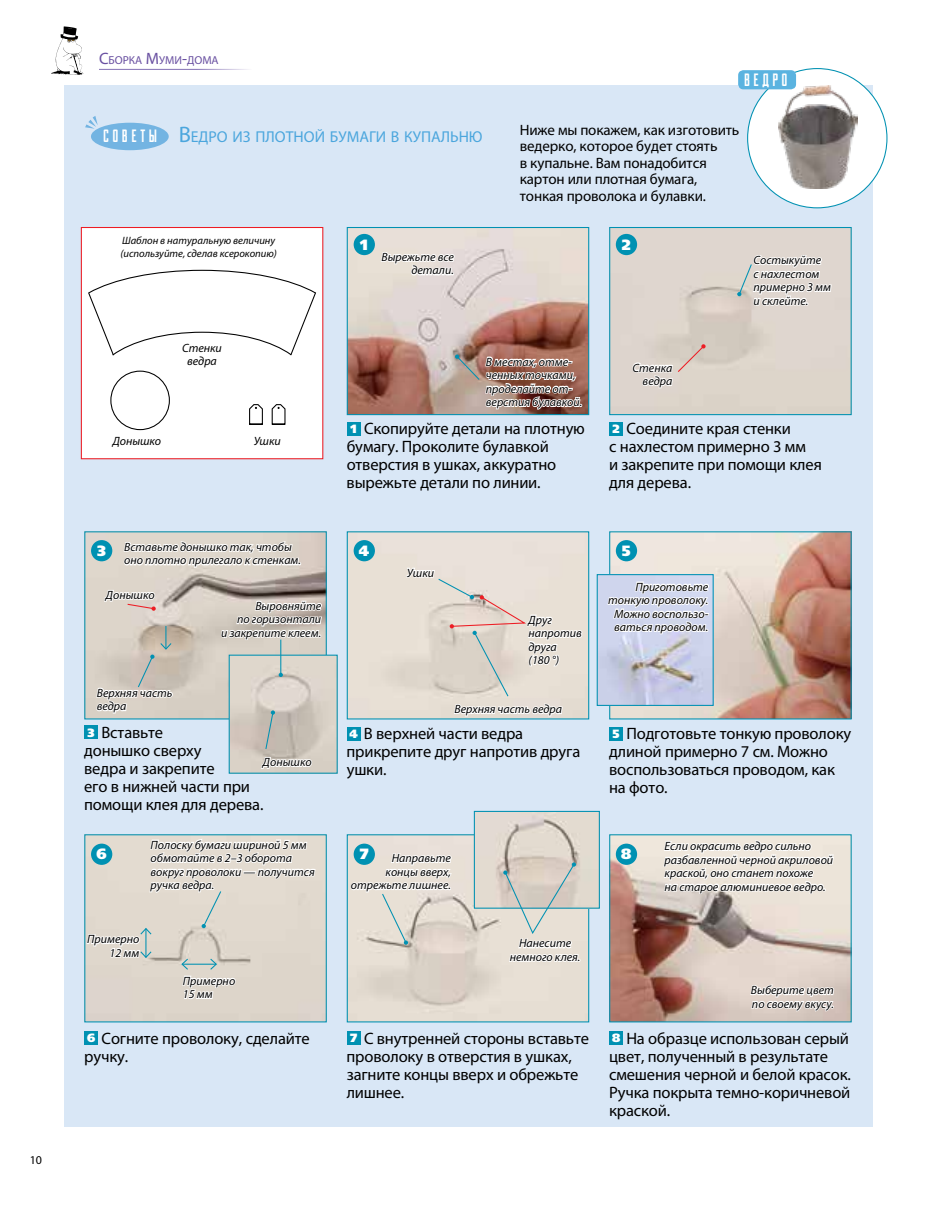
<style>
.page{position:relative;width:936px;height:1212px;background:#fff}
.page>*{position:absolute;margin:0;border:0;box-sizing:border-box;transform-origin:0 0}
.t1{font:17.85px "AA Duke Fill";letter-spacing:.19em;color:#fff}
.t2{font:16.5px/18px "Myriad Pro";letter-spacing:-.01em;color:#000}
.t3{font:15.75px "Myriad Pro";color:#4ba6dd}
.t4{font:15px/16.5px "Myriad Pro";letter-spacing:-.01em;color:#000}
.t5{font:14.85px "AG Foreigner Ultra Black C";color:#fff}
.t6{font:italic 12px/13.5px "Myriad Pro";color:#000}
.t7{font:12px "Myriad Pro";color:#000}
.t8{font:11.55px "Myriad Pro";color:#6950a1}
.t9{font:italic 10.65px/13.5px "Myriad Pro";color:#000}
.s1{font-size:16.5px}
.s2{font-family:"AA Duke Fill";font-size:17.85px;color:#fff}
.s3{font-size:22.5px}
.s4{font-family:"AG Foreigner Ultra Black C";font-size:12px;color:#fff}
</style>
<div class="page">
<hr style="left:99px;top:69px;width:153px;height:1px;background:#8b79b8">
<svg style="left:51px;top:26px;width:32px;height:49px"></svg>
<div style="left:64px;top:85px;width:808px;height:1042px;background:#d9e7f6"></div>
<div style="left:81px;top:227px;width:242px;height:232px;background:#fff;border:1px solid #ed1d24"></div>
<div style="left:86px;top:836px;width:239px;height:184px;background:#ddd5ca"></div>
<div style="left:84px;top:834px;width:243px;height:188px;border:1px solid #0091b2"></div>
<div style="left:84px;top:1031px;width:14px;height:14px;background:#0091b2"></div>
<img style="left:349px;top:836px;width:238px;height:184px">
<div style="left:347px;top:834px;width:242px;height:188px;border:1px solid #0091b2"></div>
<div style="left:347px;top:1031px;width:13px;height:14px;background:#0091b2"></div>
<img style="left:611px;top:836px;width:238px;height:184px">
<div style="left:609px;top:1031px;width:14px;height:14px;background:#0091b2"></div>
<img style="left:476px;top:813px;width:122px;height:94px">
<div style="left:474px;top:811px;width:126px;height:98px;border:1px solid #0091b2"></div>
<svg style="left:749px;top:971px;width:86px;height:44px;background:#e7ddd7"></svg>
<svg style="left:662px;top:834px;width:173px;height:73px;background:#eae7e1"></svg>
<img style="left:349px;top:229px;width:238px;height:184px">
<div style="left:347px;top:227px;width:242px;height:188px;border:1px solid #0091b2"></div>
<div style="left:347px;top:422px;width:13px;height:14px;background:#0091b2"></div>
<img style="left:611px;top:229px;width:238px;height:184px">
<div style="left:609px;top:227px;width:242px;height:188px;border:1px solid #0091b2"></div>
<div style="left:609px;top:422px;width:14px;height:14px;background:#0091b2"></div>
<svg style="left:380px;top:238px;width:75px;height:53px;background:#eae3dd"></svg>
<img style="left:86px;top:533px;width:239px;height:184px">
<img style="left:231px;top:657px;width:105px;height:115px">
<div style="left:229px;top:655px;width:109px;height:119px;border:1px solid #0091b2"></div>
<div style="left:84px;top:725px;width:14px;height:14px;background:#0091b2"></div>
<div style="left:349px;top:533px;width:238px;height:184px;background:#e8e0d5"></div>
<div style="left:347px;top:531px;width:242px;height:188px;border:1px solid #0091b2"></div>
<div style="left:347px;top:727px;width:13px;height:13px;background:#0091b2"></div>
<img style="left:611px;top:533px;width:238px;height:184px">
<div style="left:609px;top:727px;width:14px;height:13px;background:#0091b2"></div>
<svg style="left:122px;top:531px;width:179px;height:50px;background:#dfdcd5"></svg>
<svg style="left:220px;top:587px;width:103px;height:67px;background:#cdc5be"></svg>
<svg style="left:260px;top:756px;width:53px;height:18px"></svg>
<svg style="left:88px;top:269px;width:228px;height:104px"></svg>
<svg style="left:455px;top:342px;width:127px;height:74px;background:#b3968c"></svg>
<svg style="left:737px;top:241px;width:95px;height:81px;background:#e4ded8"></svg>
<svg style="left:631px;top:344px;width:74px;height:48px;background:#dfd5ce"></svg>
<svg style="left:265px;top:710px;width:10px;height:40px"></svg>
<svg style="left:103px;top:589px;width:53px;height:25px"></svg>
<svg style="left:405px;top:566px;width:178px;height:154px;background:#e2dbd2"></svg>
<svg style="left:503px;top:862px;width:77px;height:106px;background:#dbd7cf"></svg>
<svg style="left:349px;top:839px;width:104px;height:106px;background:#e6e0d7"></svg>
<div style="left:747px;top:69px;width:139px;height:139px;background:#fff;border-radius:50%"></div>
<img style="left:778px;top:85px;width:79px;height:104px">
<svg style="left:110px;top:457px;width:52px;height:3px"></svg>
<div style="left:110px;top:371px;width:60px;height:59px;border:1px solid #000;border-radius:50%"></div>
<svg style="left:252px;top:457px;width:31px;height:3px"></svg>
<svg style="left:249px;top:404px;width:14px;height:21px"></svg>
<svg style="left:271px;top:404px;width:15px;height:21px"></svg>
<div style="left:353px;top:234px;width:22px;height:21px;background:#0091b2;border-radius:50%"></div>
<div style="left:615px;top:234px;width:22px;height:21px;background:#0091b2;border-radius:50%"></div>
<div style="left:353px;top:540px;width:22px;height:21px;background:#0091b2;border-radius:50%"></div>
<div style="left:615px;top:540px;width:22px;height:21px;background:#0091b2;border-radius:50%"></div>
<div style="left:353px;top:843px;width:22px;height:22px;background:#0091b2;border-radius:50%"></div>
<div style="left:91px;top:540px;width:21px;height:21px;background:#0091b2;border-radius:50%"></div>
<div style="left:615px;top:843px;width:22px;height:22px;background:#0091b2;border-radius:50%"></div>
<div style="left:738px;top:70px;width:58px;height:19px;background:#5ab3e0;border-radius:5px"></div>
<svg style="left:95px;top:626px;width:79px;height:91px;background:#d3ccc2"></svg>
<hr style="left:280px;top:639px;width:1px;height:36px;background:#0091b2">
<svg style="left:279px;top:673px;width:4px;height:4px"></svg>
<svg style="left:85px;top:834px;width:231px;height:171px;background:#dddad1"></svg>
<img style="left:598px;top:576px;width:113px;height:128px">
<div style="left:596px;top:574px;width:117px;height:132px;border:1px solid #0091b2"></div>
<svg style="left:606px;top:567px;width:104px;height:79px"></svg>
<div style="left:91px;top:123px;width:78px;height:27px;background:#73b4e2;border-radius:50%"></div>
<svg style="left:85px;top:116px;width:13px;height:13px"></svg>
<p class="t7" style="left:30px;top:1152px;width:14px">10</p>
<p class="t8" style="left:99px;top:53px;width:121px"><span class="s1">С</span>борка <span class="s1">М</span>уми<span class="s1">-</span>дома</p>
<h3 class="t3" style="left:103px;top:127px;width:381px"><span class="s2">С О В Е Т Ы</span> <span class="s3">В</span>едро из плотной бумаги в купальню</h3>
<h1 class="t1" style="left:744px;top:70px;width:45px">ВЕДРО</h1>
<p class="t4" style="left:519px;top:121px;width:221px">Ниже мы покажем, как изготовить ведерко, которое будет стоять<br>в купальне. Вам понадобится картон или плотная бумага, тонкая проволока и булавки.</p>
<p class="t9" style="left:120px;top:233px;width:158px">Шаблон в натуральную величину (используйте, сделав ксерокопию)</p>
<p class="t6" style="left:182px;top:341px;width:41px;text-align:center">Стенки ведра</p>
<p class="t6" style="left:113px;top:434px;width:50px">Донышко</p>
<p class="t6" style="left:254px;top:434px;width:29px">Ушки</p>
<p class="t6" style="left:124px;top:540px;width:178px">Вставьте донышко так, чтобы оно плотно прилегало к стенкам.</p>
<p class="t6" style="left:221px;top:599px;width:101px;text-align:right">Выровняйте<br>по горизонтали<br>и закрепите клеем.</p>
<p class="t5" style="left:97px;top:542px;width:10px">3</p>
<p class="t6" style="left:106px;top:588px;width:50px">Донышко</p>
<p class="t6" style="left:97px;top:686px;width:77px">Верхняя часть ведра</p>
<p class="t5" style="left:360px;top:236px;width:9px">1</p>
<p class="t5" style="left:622px;top:236px;width:10px">2</p>
<p class="t6" style="left:381px;top:250px;width:74px;text-align:right">Вырежьте все детали.</p>
<p class="t6" style="left:486px;top:355px;width:98px">В местах, отме&shy;ченных точками, проделайте от&shy;верстия булавкой.</p>
<p class="t6" style="left:632px;top:361px;width:41px;text-align:right">Стенка ведра</p>
<p class="t6" style="left:753px;top:253px;width:79px">Состыкуйте<br>с нахлестом примерно 3 мм и склейте.</p>
<h2 class="t2" style="left:346px;top:420px;width:240px"><span class="s4">1</span> Скопируйте детали на плотную бумагу. Проколите булавкой отверстия в ушках, аккуратно вырежьте детали по линии.</h2>
<h2 class="t2" style="left:609px;top:420px;width:214px"><span class="s4">2</span> Соедините края стенки<br>с нахлестом примерно 3 мм<br>и закрепите при помощи клея для дерева.</h2>
<p class="t5" style="left:359px;top:542px;width:12px">4</p>
<p class="t5" style="left:622px;top:542px;width:10px">5</p>
<p class="t6" style="left:407px;top:566px;width:29px">Ушки</p>
<p class="t6" style="left:528px;top:612px;width:55px">Друг напротив друга<br>(180 °)</p>
<p class="t6" style="left:454px;top:702px;width:109px">Верхняя часть ведра</p>
<p class="t6" style="left:608px;top:579px;width:102px;text-align:right">Приготовьте тонкую проволоку.<br>Можно воспользо&shy;ваться проводом.</p>
<h2 class="t2" style="left:84px;top:723px;width:181px"><span class="s4">3</span> Вставьте<br>донышко сверху<br>ведра и закрепите<br>его в нижней части при помощи клея для дерева.</h2>
<h2 class="t2" style="left:346px;top:724px;width:235px"><span class="s4">4</span> В верхней части ведра прикрепите друг напротив друга ушки.</h2>
<h2 class="t2" style="left:609px;top:724px;width:244px"><span class="s4">5</span> Подготовьте тонкую проволоку длиной примерно 7 см. Можно воспользоваться проводом, как на фото.</h2>
<p class="t6" style="left:263px;top:755px;width:50px">Донышко</p>
<p class="t6" style="left:151px;top:837px;width:166px">Полоску бумаги шириной 5 мм обмотайте в 2–3 оборота вокруг проволоки — получится ручка ведра.</p>
<p class="t5" style="left:96px;top:846px;width:12px">6</p>
<p class="t5" style="left:360px;top:846px;width:10px">7</p>
<p class="t6" style="left:351px;top:851px;width:101px;text-align:right">Направьте<br>концы вверх, отрежьте лишнее.</p>
<p class="t5" style="left:621px;top:846px;width:12px">8</p>
<p class="t6" style="left:664px;top:839px;width:170px">Если окрасить ведро сильно разбавленной черной акриловой краской, оно станет похоже<br>на старое алюминиевое ведро.</p>
<p class="t6" style="left:87px;top:932px;width:54px;text-align:right">Примерно<br>12 мм</p>
<p class="t6" style="left:509px;top:936px;width:72px;text-align:center">Нанесите немного клея.</p>
<p class="t6" style="left:183px;top:974px;width:54px">Примерно<br>15 мм</p>
<p class="t6" style="left:750px;top:983px;width:84px">Выберите цвет по своему вкусу.</p>
<h2 class="t2" style="left:84px;top:1029px;width:227px"><span class="s4">6</span> Согните проволоку, сделайте ручку.</h2>
<h2 class="t2" style="left:346px;top:1029px;width:244px"><span class="s4">7</span> С внутренней стороны вставьте проволоку в отверстия в ушках, загните концы вверх и обрежьте лишнее.</h2>
<h2 class="t2" style="left:609px;top:1029px;width:243px"><span class="s4">8</span> На образце использован серый цвет, полученный в результате смешения черной и белой красок.<br>Ручка покрыта темно-коричневой краской.</h2>
</div>
